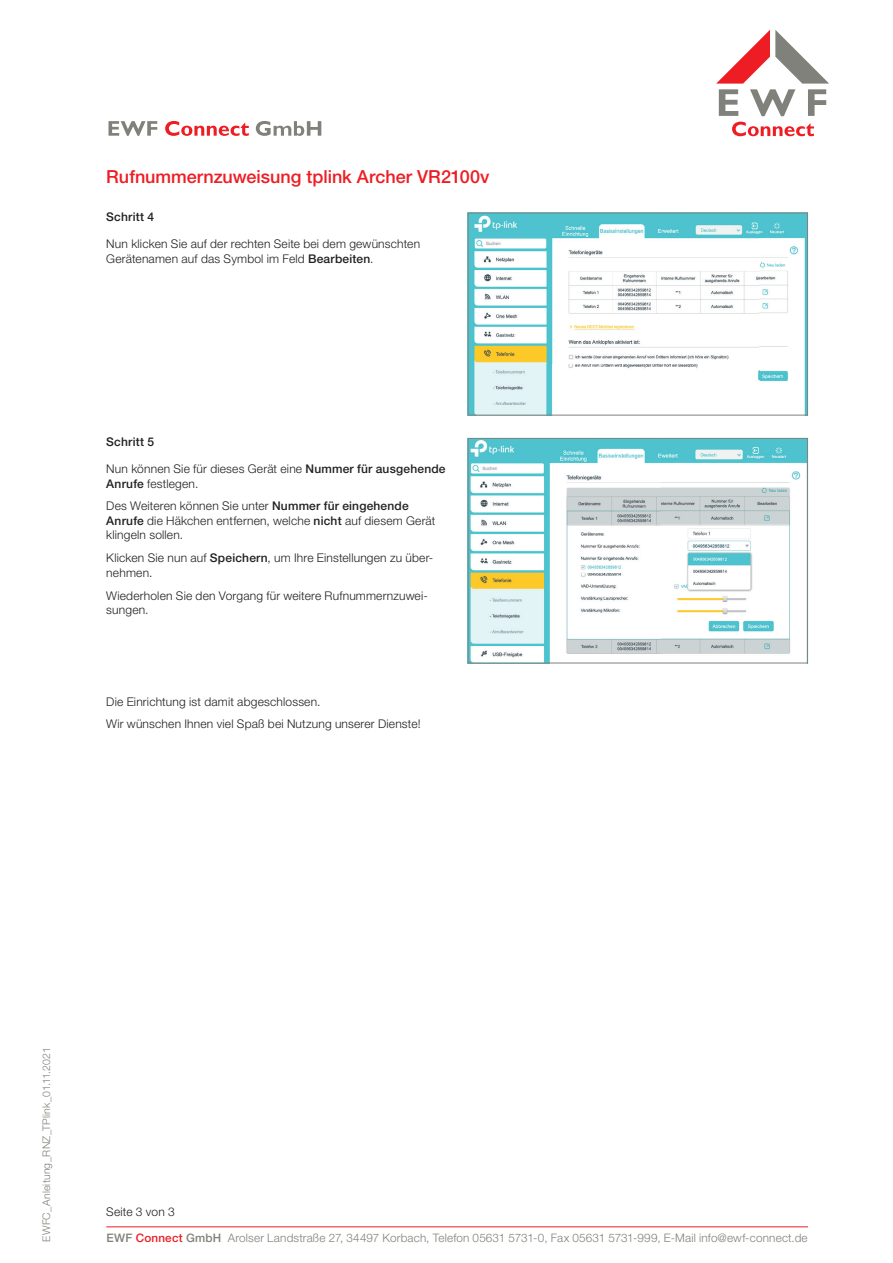
<style>
.page{position:relative;width:893px;height:1263px;background:#fff}
.page>*{position:absolute;margin:0;border:0;box-sizing:border-box;transform-origin:0 0}
.t1{font:500 18px "Helvetica Neue LT Pro";color:#ee1d23}
.t2{font:300 12px/14.4px "Helvetica Neue LT Pro";letter-spacing:.015em;color:#231f20}
.t3{font:500 12px "Helvetica Neue LT Pro";letter-spacing:.02em;color:#231f20}
.t4{font:300 11.7px "Helvetica Neue LT Pro";letter-spacing:.015em;color:#81817b}
.t5{font:300 10.5px "Helvetica Neue LT Pro";letter-spacing:.015em;color:#81817b}
.s1{font-weight:500}
.s2{font-weight:500;color:#ee1d23}
</style>
<div class="page">
<svg style="left:716px;top:30px;width:113px;height:86px"></svg>
<svg style="left:732px;top:122px;width:82px;height:14px"></svg>
<svg style="left:256px;top:121px;width:65px;height:15px"></svg>
<svg style="left:165px;top:121px;width:84px;height:15px"></svg>
<svg style="left:108px;top:121px;width:49px;height:15px"></svg>
<hr style="left:106px;top:1226px;width:702px;height:1px;background:#ee1d23">
<img style="left:470px;top:215px;width:336px;height:198px">
<div style="left:468px;top:213px;width:340px;height:202px;border:1px solid #81817b"></div>
<img style="left:470px;top:440px;width:336px;height:221px">
<div style="left:468px;top:438px;width:340px;height:225px;border:1px solid #81817b"></div>
<h1 class="t1" style="left:106px;top:166px;width:385px">Rufnummernzuweisung tplink Archer VR2100v</h1>
<p class="t3" style="left:106px;top:210px;width:49px">Schritt 4</p>
<p class="t2" style="left:106px;top:237px;width:315px">Nun klicken Sie auf der rechten Seite bei dem gewünschten<br>Gerätenamen auf das Symbol im Feld <span class="s1">Bearbeiten</span>.</p>
<p class="t3" style="left:106px;top:434px;width:49px">Schritt 5</p>
<p class="t2" style="left:106px;top:461px;width:341px">Nun können Sie für dieses Gerät eine <span class="s1">Nummer für ausgehende<br>Anrufe</span> festlegen.</p>
<p class="t2" style="left:106px;top:499px;width:331px">Des Weiteren können Sie unter <span class="s1">Nummer für eingehende<br>Anrufe</span> die Häkchen entfernen, welche <span class="s1">nicht</span> auf diesem Gerät klingeln sollen.</p>
<p class="t2" style="left:106px;top:550px;width:328px">Klicken Sie nun auf <span class="s1">Speichern</span>, um Ihre Einstellungen zu über&shy;nehmen.</p>
<p class="t2" style="left:106px;top:588px;width:323px">Wiederholen Sie den Vorgang für weitere Rufnummernzuwei&shy;sungen.</p>
<p class="t2" style="left:106px;top:689px;width:316px;line-height:23px">Die Einrichtung ist damit abgeschlossen.<br>Wir wünschen Ihnen viel Spaß bei Nutzung unserer Dienste!</p>
<p class="t5" style="left:40px;top:1242px;width:196px;rotate:-90deg">EWFC_Anleitung_RNZ_TPlink_01.11.2021</p>
<p class="t2" style="left:106px;top:1204px;width:70px">Seite 3 von 3</p>
<p class="t4" style="left:107px;top:1230px;width:703px"><span class="s1">EWF</span> <span class="s2">Connect</span> <span class="s1">GmbH</span> Arolser Landstraße 27, 34497 Korbach, Telefon 05631 5731-0, Fax 05631 5731-999, E-Mail info@ewf-connect.de</p>
</div>
